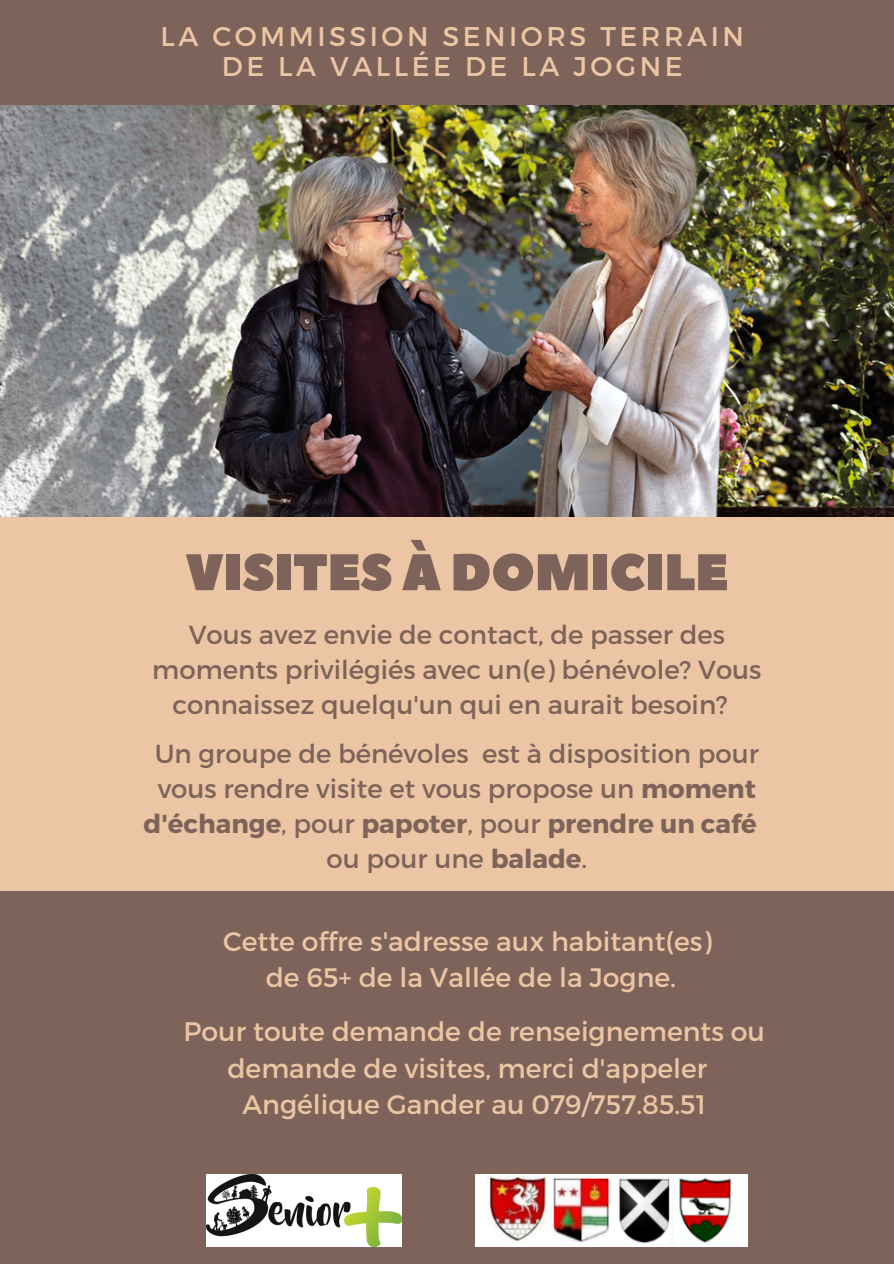
<style>
.page{position:relative;width:894px;height:1264px;background:#fff}
.page>*{position:absolute;margin:0;border:0;box-sizing:border-box;transform-origin:0 0}
.t1{font:51.3px "Peace Sans";letter-spacing:-.01em;color:#7e635a}
.t2{font:27.15px "Montserrat";letter-spacing:.13em;color:#ecc6a4}
.t3{font:26.7px/36.3px "Montserrat";color:#ecc6a4;text-align:center}
.t4{font:25.95px/34.8px "Montserrat";color:#7e635a;text-align:center}
.s1{font-weight:700}
</style>
<div class="page">
<div style="left:0;top:0;width:893px;height:1263px;background:#ecc6a4"></div>
<div style="left:0;top:0;width:893px;height:120px;background:#7e635a"></div>
<div style="left:0;top:891px;width:893px;height:372px;background:#7e635a"></div>
<img style="left:0;top:106px;width:893px;height:410px">
<img style="left:475px;top:1174px;width:272px;height:72px">
<img style="left:207px;top:1174px;width:194px;height:72px">
<p class="t2" style="left:160px;top:18px;width:584px">LA COMMISSION SENIORS TERRAIN</p>
<p class="t2" style="left:222px;top:49px;width:462px">DE LA VALLÉE DE LA JOGNE</p>
<p class="t1" style="left:185px;top:538px;width:544px">VISITES À DOMICILE</p>
<p class="t4" style="left:152px;top:616px;width:610px">Vous avez envie de contact, de passer des moments privilégiés avec un(e) bénévole? Vous connaissez quelqu'un qui en aurait besoin?</p>
<p class="t4" style="left:143px;top:735px;width:617px">Un groupe de bénévoles est à disposition pour vous rendre visite et vous propose un <span class="s1">moment d'échange</span>, pour <span class="s1">papoter</span>, pour <span class="s1">prendre un café </span>ou pour une <span class="s1">balade</span>.</p>
<p class="t3" style="left:223px;top:921px;width:490px">Cette offre s'adresse aux habitant(es)</p>
<p class="t3" style="left:265px;top:958px;width:411px">de 65+ de la Vallée de la Jogne.</p>
<p class="t3" style="left:183px;top:1012px;width:583px">Pour toute demande de renseignements ou demande de visites, merci d'appeler</p>
<p class="t3" style="left:242px;top:1085px;width:465px">Angélique Gander au 079/757.85.51</p>
</div>
